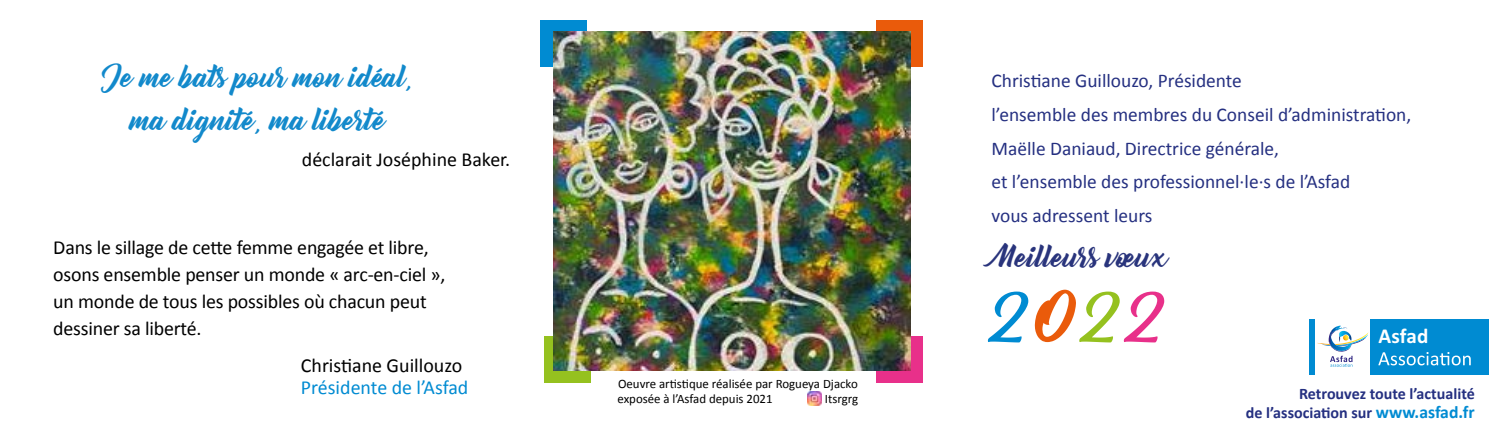
<style>
.page{position:relative;width:1489px;height:426px;background:#fff}
.page>*{position:absolute;margin:0;border:0;box-sizing:border-box;transform-origin:0 0}
.t1{font:60.5px "Bernadette";color:#008bd2}
.t2{font:27.5px/42.5px "Bernadette";letter-spacing:-.005em;color:#1289cb;text-align:center}
.t3{font:27.5px "Bernadette";color:#29347c}
.t4{font:700 21px "Calibri";letter-spacing:.005em;color:#fff}
.t5{font:20px/27.2px "Calibri";letter-spacing:-.01em;color:#000}
.t6{font:20px "Calibri";color:#008bd2}
.t7{font:19.5px/33.5px "Calibri";color:#253081}
.t8{font:700 16px/19.2px "Calibri";color:#253081;text-align:right}
.t9{font:12.75px/15.5px "Calibri";color:#000}
.s1{color:#ea5b0b}
.s2{color:#95c11f}
.s3{color:#e8308a}
.s4{font-size:17.75px;color:#008bd2}
</style>
<div class="page">
<div style="left:540px;top:20px;width:46px;height:47px;background:#008bd2"></div>
<div style="left:876px;top:336px;width:46px;height:46px;background:#e8308a"></div>
<div style="left:544px;top:336px;width:46px;height:46px;background:#95c11f"></div>
<div style="left:876px;top:20px;width:46px;height:47px;background:#ea5b0b"></div>
<img style="left:553px;top:32px;width:357px;height:338px">
<img style="left:807px;top:391px;width:14px;height:14px">
<svg style="left:1317px;top:325px;width:51px;height:41px"></svg>
<div style="left:1369px;top:319px;width:119px;height:55px;background:#008bd2"></div>
<svg style="left:1378px;top:352px;width:92px;height:13px"></svg>
<div style="left:1309px;top:319px;width:5px;height:55px;background:#008bd2"></div>
<h2 class="t2" style="left:102px;top:56px;width:314px">Je me bats pour mon idéal, ma dignité, ma liberté</h2>
<p class="t5" style="left:302px;top:145px;width:210px">déclarait Joséphine Baker.</p>
<p class="t5" style="left:53px;top:232px;width:393px">Dans le sillage de cette femme engagée et libre, osons ensemble penser un monde « arc-en-ciel », un monde de tous les possibles où chacun peut dessiner sa liberté.</p>
<p class="t5" style="left:301px;top:350px;width:163px">Christiane Guillouzo</p>
<p class="t6" style="left:301px;top:374px;width:169px">Présidente de l’Asfad</p>
<p class="t9" style="left:617px;top:374px;width:242px">Oeuvre artistique réalisée par Rogueya Djacko exposée à l’Asfad depuis 2021</p>
<p class="t9" style="left:825px;top:390px;width:35px">Itsrgrg</p>
<p class="t7" style="left:991px;top:63px;width:421px">Christiane Guillouzo, Présidente<br>l’ensemble des membres du Conseil d’administration, Maëlle Daniaud, Directrice générale,<br>et l’ensemble des professionnel·le·s de l’Asfad<br>vous adressent leurs</p>
<h2 class="t3" style="left:991px;top:234px;width:177px">Meilleurs vœux</h2>
<h1 class="t1" style="left:991px;top:270px;width:176px">2<span class="s1">O</span><span class="s2">2</span><span class="s3">2</span></h1>
<p class="t4" style="left:1378px;top:323px;width:51px">Asfad</p>
<p class="t8" style="left:1245px;top:382px;width:230px">Retrouvez toute l’actualité<br>de l’association sur <span class="s4">www.asfad.fr</span></p>
</div>
